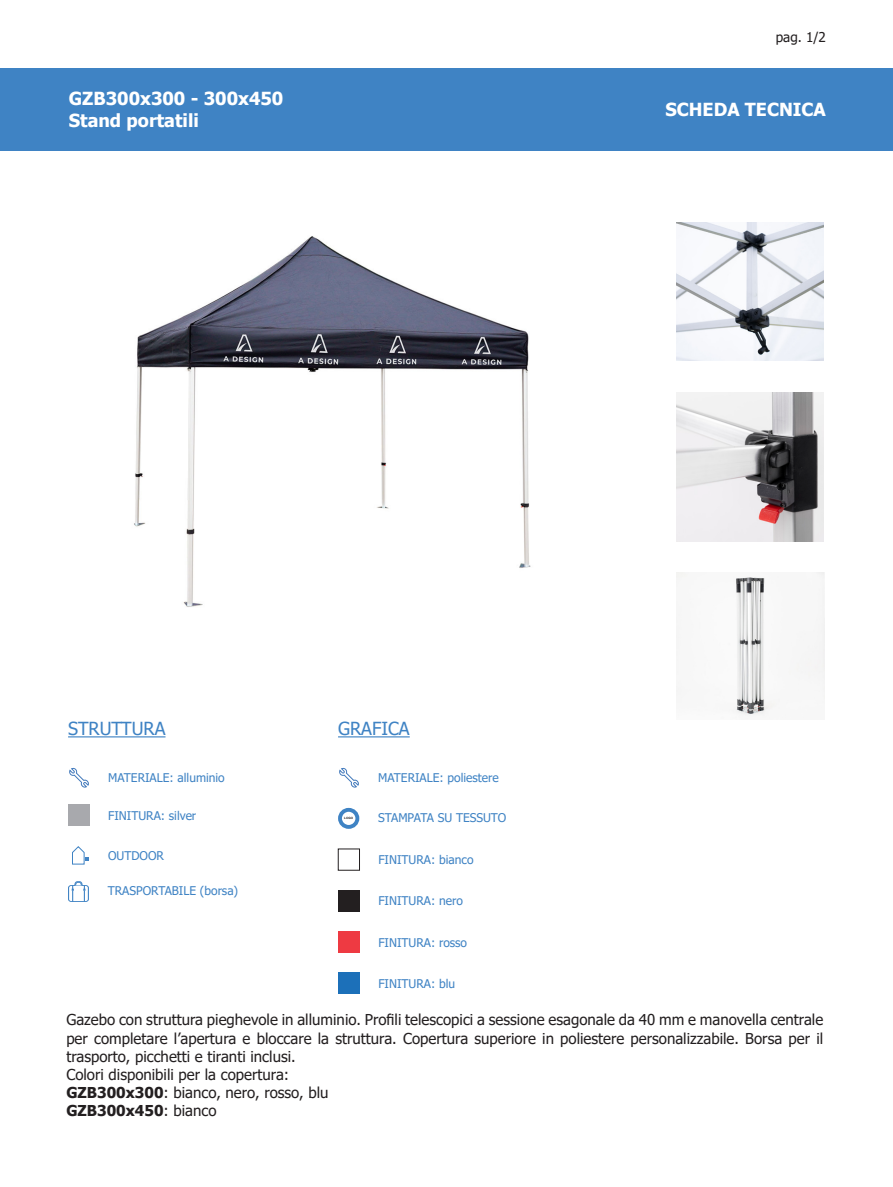
<style>
.page{position:relative;width:893px;height:1187px;background:#fff}
.page>*{position:absolute;margin:0;border:0;box-sizing:border-box;transform-origin:0 0}
.t1{font:700 18px "Tahoma";color:#fff}
.t2{font:18px "Tahoma";color:#3f83c4}
.t3{font:15px/18px "Tahoma";color:#231f20;text-align:justify}
.t4{font:700 15px "Tahoma";color:#231f20}
.t5{font:13.5px "Tahoma";color:#231f20}
.t6{font:12px "Tahoma";color:#3f83c4}
.t7{font:700 3px "Arial";color:#231f20}
.s1{font-weight:700}
.s2{font-weight:400}
</style>
<div class="page">
<hr style="left:68px;top:736px;width:98px;height:1px;background:#3f83c4">
<svg style="left:72px;top:846px;width:17px;height:18px"></svg>
<div style="left:68px;top:804px;width:21px;height:22px;background:#a8a9ad"></div>
<div style="left:338px;top:848px;width:22px;height:22px;border:1px solid #231f20"></div>
<div style="left:338px;top:890px;width:21px;height:21px;background:#231f20"></div>
<div style="left:338px;top:931px;width:21px;height:21px;background:#ee3a42"></div>
<div style="left:338px;top:972px;width:21px;height:21px;background:#1c70b9"></div>
<svg style="left:69px;top:767px;width:20px;height:21px"></svg>
<svg style="left:339px;top:767px;width:20px;height:21px"></svg>
<hr style="left:338px;top:736px;width:72px;height:1px;background:#3f83c4">
<img style="left:676px;top:222px;width:148px;height:138px">
<img style="left:676px;top:392px;width:148px;height:149px">
<img style="left:676px;top:572px;width:149px;height:144px">
<div style="left:338px;top:807px;width:21px;height:21px;border:4px solid #3f83c4;border-radius:50%"></div>
<div style="left:0;top:68px;width:893px;height:82px;background:#3f83c4"></div>
<img style="left:134px;top:236px;width:397px;height:371px">
<div style="left:68px;top:885px;width:21px;height:16px;border:1px solid #3f83c4;border-radius:3px"></div>
<svg style="left:72px;top:881px;width:13px;height:20px"></svg>
<p class="t1" style="left:69px;top:86px;width:216px">GZB300x300 - 300x450</p>
<p class="t1" style="left:69px;top:108px;width:132px">Stand portatili</p>
<p class="t2" style="left:68px;top:716px;width:99px">STRUTTURA</p>
<p class="t2" style="left:338px;top:716px;width:73px">GRAFICA</p>
<p class="t5" style="left:776px;top:28px;width:52px">pag. 1/2</p>
<p class="t1" style="left:678px;top:89px;width:162px">SCHEDA TECNICA</p>
<p class="t1" style="left:665px;top:97px;width:162px">SCHEDA TECNICA</p>
<p class="t6" style="left:108px;top:769px;width:118px">MATERIALE: alluminio</p>
<p class="t6" style="left:378px;top:769px;width:122px">MATERIALE: poliestere</p>
<p class="t6" style="left:108px;top:807px;width:90px">FINITURA: silver</p>
<p class="t6" style="left:378px;top:851px;width:97px">FINITURA: bianco</p>
<p class="t6" style="left:378px;top:893px;width:86px">FINITURA: nero</p>
<p class="t6" style="left:378px;top:934px;width:90px">FINITURA: rosso</p>
<p class="t6" style="left:378px;top:975px;width:78px">FINITURA: blu</p>
<p class="t3" style="left:66px;top:1011px;width:758px">Gazebo con struttura pieghevole in alluminio. Profili telescopici a sessione esagonale da 40 mm e manovella centrale per completare l’apertura e bloccare la struttura. Copertura superiore in poliestere personalizzabile. Borsa per il trasporto, picchetti e tiranti inclusi.</p>
<p class="t3" style="left:66px;top:1065px;width:224px">Colori disponibili per la copertura:</p>
<p class="t3" style="left:66px;top:1083px;width:264px"><span class="s1">GZB300x300</span>: bianco, nero, rosso, blu</p>
<p class="t4" style="left:66px;top:1099px;width:152px">GZB300x450<span class="s2">: bianco</span></p>
<p class="t7" style="left:344px;top:816px;width:10px">LOGO</p>
<p class="t6" style="left:378px;top:810px;width:129px">STAMPATA SU TESSUTO</p>
<p class="t6" style="left:108px;top:847px;width:57px">OUTDOOR</p>
<p class="t6" style="left:108px;top:882px;width:132px">TRASPORTABILE (borsa)</p>
</div>
